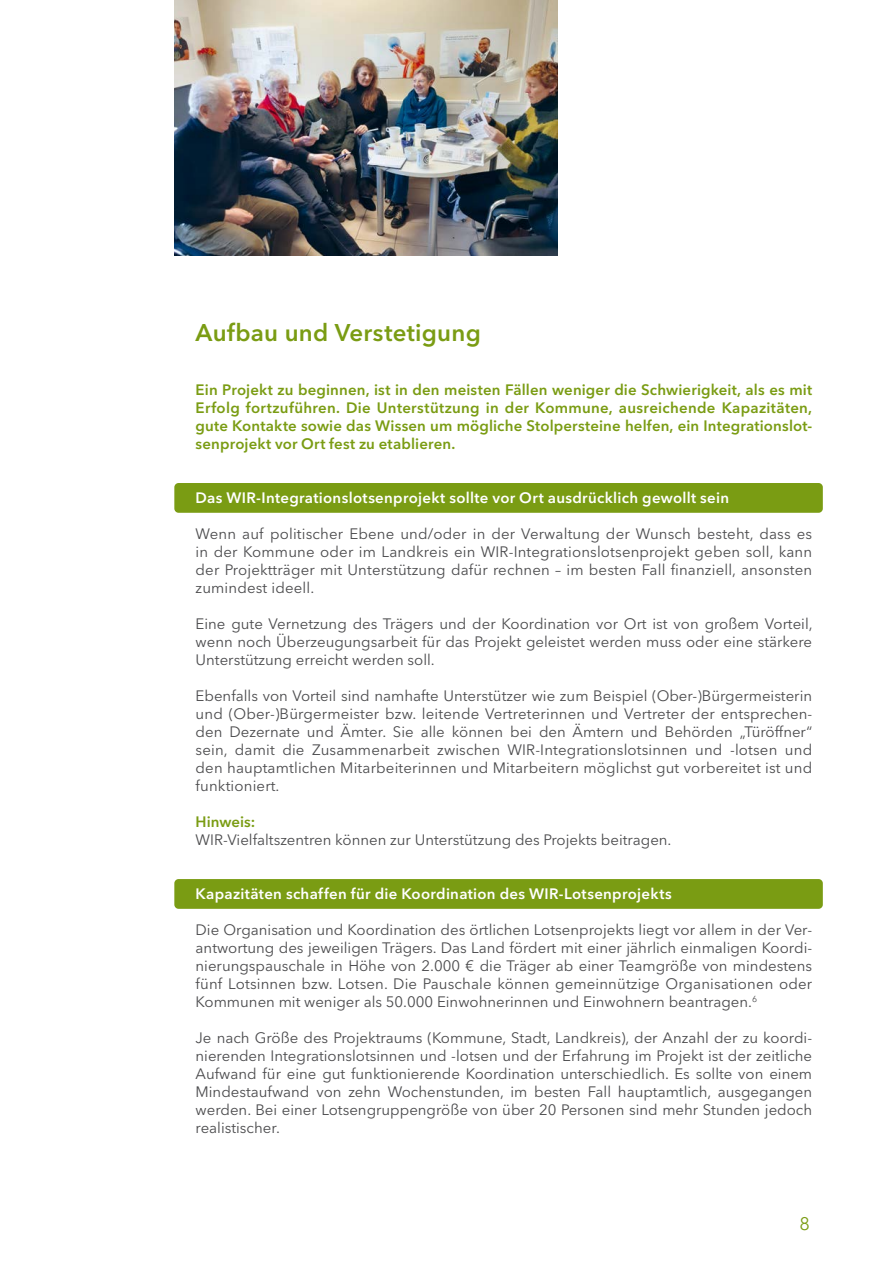
<style>
.page{position:relative;width:893px;height:1263px;background:#fff}
.page>*{position:absolute;margin:0;border:0;box-sizing:border-box;transform-origin:0 0}
.Headline_H2_grün{font:600 24px "Avenir Next LT Pro";letter-spacing:.01em;color:#7a9c13}
.t1{font:18px "Avenir Next LT Pro";color:#7a9c13}
.Fliesstext{font:15px/18px "Avenir Next LT Pro";color:#4b4b4d;text-align:justify}
.Intro{font:600 15px/18px "Avenir Next LT Pro";letter-spacing:.01em;color:#7a9c13;text-align:justify}
.Subline_H3_WEISS_Kasten{font:600 15px "Avenir Next LT Pro";letter-spacing:.02em;color:#fff}
.Fliesstext_Subline_bold{font:600 15px "Avenir Next LT Pro";color:#7a9c13}
</style>
<div class="page">
<div style="left:174px;top:879px;width:649px;height:30px;background:#7a9c13;border-radius:4px"></div>
<div style="left:174px;top:483px;width:649px;height:30px;background:#7a9c13;border-radius:4px"></div>
<img style="left:174px;top:0;width:383px;height:255px">
<h2 class="Headline_H2_grün" style="left:196px;top:318px;width:287px">Aufbau und Verstetigung</h2>
<p class="Intro" style="left:196px;top:381px;width:618px">Ein Projekt zu beginnen, ist in den meisten Fällen weniger die Schwierigkeit, als es mit Erfolg fortzuführen. Die Unterstützung in der Kommune, ausreichende Kapazitäten, gute Kontakte sowie das Wissen um mögliche Stolpersteine helfen, ein Integrationslot&shy;senprojekt vor Ort fest zu etablieren.</p>
<h3 class="Subline_H3_WEISS_Kasten" style="left:196px;top:489px;width:535px">Das WIR-Integrationslotsenprojekt sollte vor Ort ausdrücklich gewollt sein</h3>
<p class="Fliesstext" style="left:196px;top:525px;width:618px">Wenn auf politischer Ebene und/oder in der Verwaltung der Wunsch besteht, dass es in der Kommune oder im Landkreis ein WIR-Integrationslotsenprojekt geben soll, kann der Projektträger mit Unterstützung dafür rechnen – im besten Fall finanziell, ansonsten zumindest ideell.</p>
<p class="Fliesstext" style="left:196px;top:615px;width:619px">Eine gute Vernetzung des Trägers und der Koordination vor Ort ist von großem Vorteil, wenn noch Überzeugungsarbeit für das Projekt geleistet werden muss oder eine stärkere Unterstützung erreicht werden soll.</p>
<p class="Fliesstext" style="left:196px;top:687px;width:618px">Ebenfalls von Vorteil sind namhafte Unterstützer wie zum Beispiel (Ober-)Bürgermeisterin und (Ober-)Bürgermeister bzw. leitende Vertreterinnen und Vertreter der entsprechen&shy;den Dezernate und Ämter. Sie alle können bei den Ämtern und Behörden „Türöffner“ sein, damit die Zusammenarbeit zwischen WIR-Integrationslotsinnen und -lotsen und den hauptamtlichen Mitarbeiterinnen und Mitarbeitern möglichst gut vorbereitet ist und funktioniert.</p>
<p class="Fliesstext_Subline_bold" style="left:196px;top:813px;width:61px">Hinweis:</p>
<p class="Fliesstext" style="left:196px;top:831px;width:477px">WIR-Vielfaltszentren können zur Unterstützung des Projekts beitragen.</p>
<h3 class="Subline_H3_WEISS_Kasten" style="left:196px;top:885px;width:478px">Kapazitäten schaffen für die Koordination des WIR-Lotsenprojekts</h3>
<p class="Fliesstext" style="left:196px;top:921px;width:618px">Die Organisation und Koordination des örtlichen Lotsenprojekts liegt vor allem in der Ver&shy;antwortung des jeweiligen Trägers. Das Land fördert mit einer jährlich einmaligen Koordi&shy;nierungspauschale in Höhe von 2.000 € die Träger ab einer Teamgröße von mindestens fünf Lotsinnen bzw. Lotsen. Die Pauschale können gemeinnützige Organisationen oder Kommunen mit weniger als 50.000 Einwohnerinnen und Einwohnern beantragen.<sup>6</sup></p>
<p class="Fliesstext" style="left:196px;top:1029px;width:618px">Je nach Größe des Projektraums (Kommune, Stadt, Landkreis), der Anzahl der zu koordi&shy;nierenden Integrationslotsinnen und -lotsen und der Erfahrung im Projekt ist der zeitliche Aufwand für eine gut funktionierende Koordination unterschiedlich. Es sollte von einem Mindestaufwand von zehn Wochenstunden, im besten Fall hauptamtlich, ausgegangen werden. Bei einer Lotsengruppengröße von über 20 Personen sind mehr Stunden jedoch realistischer.</p>
<p class="t1" style="left:800px;top:1212px;width:12px">8</p>
</div>
